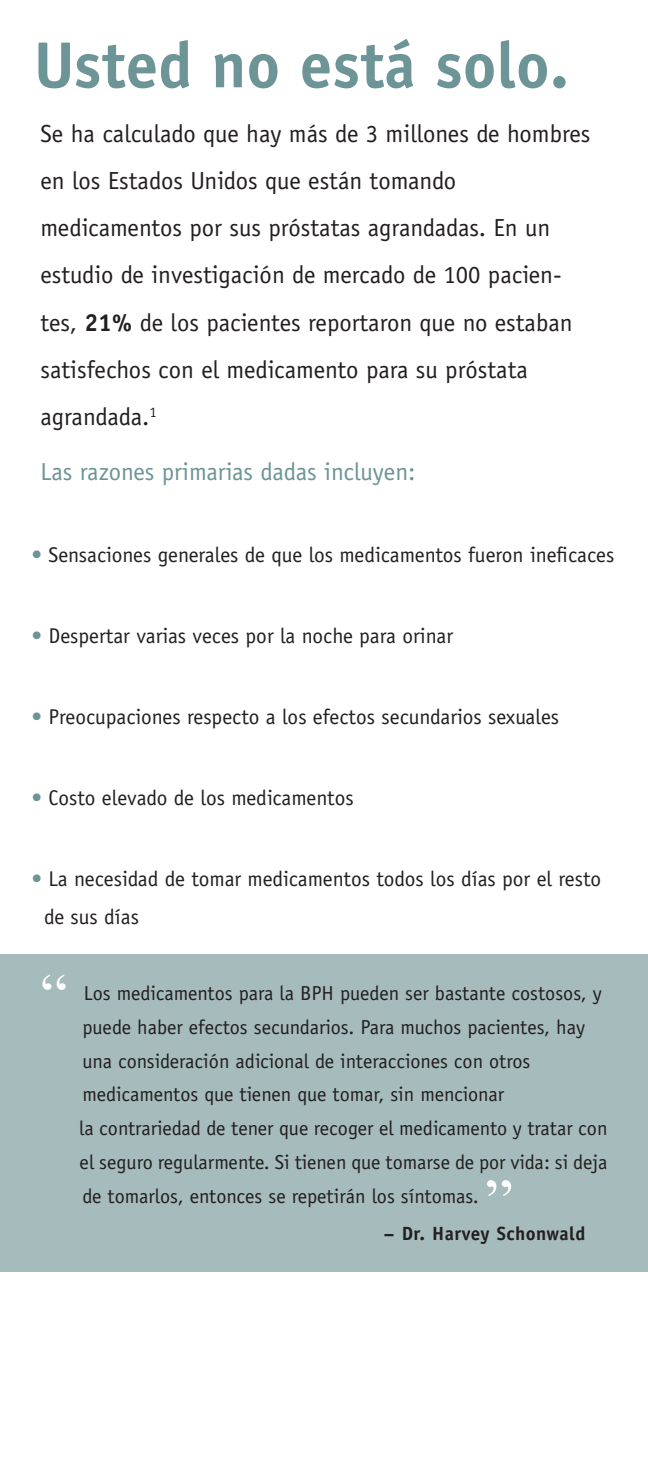
<style>
.page{position:relative;width:648px;height:1458px;background:#fff}
.page>*{position:absolute;margin:0;border:0;box-sizing:border-box;transform-origin:0 0}
.t1{font:700 65.25px "Officina Sans";color:#6d9496}
.t2{font:63px "Times New Roman";color:#fff}
.t3{font:60.75px "Times New Roman";color:#fff}
.t4{font:24.75px/47.2px "Officina Sans";color:#231f20}
.t5{font:24.75px "Officina Sans";color:#6d9496}
.t6{font:21.38px "Officina Sans";color:#231f20}
.t7{font:20.25px "Officina Sans";color:#231f20}
.Body_Copy{font:700 19.12px "Officina Sans";letter-spacing:.025em;color:#231f20}
.s1{font-weight:700}
.s2{color:#6d9496}
</style>
<div class="page">
<div style="left:0;top:954px;width:648px;height:318px;background:#a6bbbb"></div>
<p class="t1" style="left:34px;top:24px;width:537px">Usted no está solo.</p>
<p class="t4" style="left:40px;top:110px;width:552px">Se ha calculado que hay más de 3 millones de hombres en los Estados Unidos que están tomando</p>
<p class="t4" style="left:40px;top:204px;width:534px">medicamentos por sus próstatas agrandadas. En un estudio de investigación de mercado de 100 pacien&shy;tes, <span class="s1">21%</span> de los pacientes reportaron que no estaban satisfechos con el medicamento para su próstata agrandada.<sup>1</sup></p>
<p class="t5" style="left:40px;top:457px;width:377px">Las razones primarias dadas incluyen:</p>
<p class="t6" style="left:31px;top:542px;width:584px"><span class="s2">•</span> Sensaciones generales de que los medicamentos fueron ineficaces</p>
<p class="t6" style="left:31px;top:623px;width:423px"><span class="s2">•</span> Despertar varias veces por la noche para orinar</p>
<p class="t6" style="left:31px;top:704px;width:529px"><span class="s2">•</span> Preocupaciones respecto a los efectos secundarios sexuales</p>
<p class="t6" style="left:31px;top:785px;width:324px"><span class="s2">•</span> Costo elevado de los medicamentos</p>
<p class="t6" style="left:31px;top:866px;width:571px"><span class="s2">•</span> La necesidad de tomar medicamentos todos los días por el resto</p>
<p class="t6" style="left:44px;top:904px;width:97px">de sus días</p>
<p class="t3" style="left:40px;top:955px;width:28px">“</p>
<p class="t7" style="left:84px;top:981px;width:519px">Los medicamentos para la BPH pueden ser bastante costosos, y</p>
<p class="t7" style="left:82px;top:1015px;width:504px">puede haber efectos secundarios. Para muchos pacientes, hay</p>
<p class="t7" style="left:82px;top:1049px;width:449px">una consideración adicional de interacciones con otros</p>
<p class="t7" style="left:82px;top:1083px;width:423px">medicamentos que tienen que tomar, sin mencionar</p>
<p class="t7" style="left:79px;top:1116px;width:530px">la contrariedad de tener que recoger el medicamento y tratar con</p>
<p class="t7" style="left:80px;top:1150px;width:529px">el seguro regularmente. Si tienen que tomarse de por vida: si deja</p>
<p class="t7" style="left:82px;top:1184px;width:398px">de tomarlos, entonces se repetirán los síntomas.</p>
<p class="t2" style="left:485px;top:1159px;width:29px">”</p>
<p class="Body_Copy" style="left:384px;top:1221px;width:203px">– Dr. Harvey Schonwald</p>
</div>
